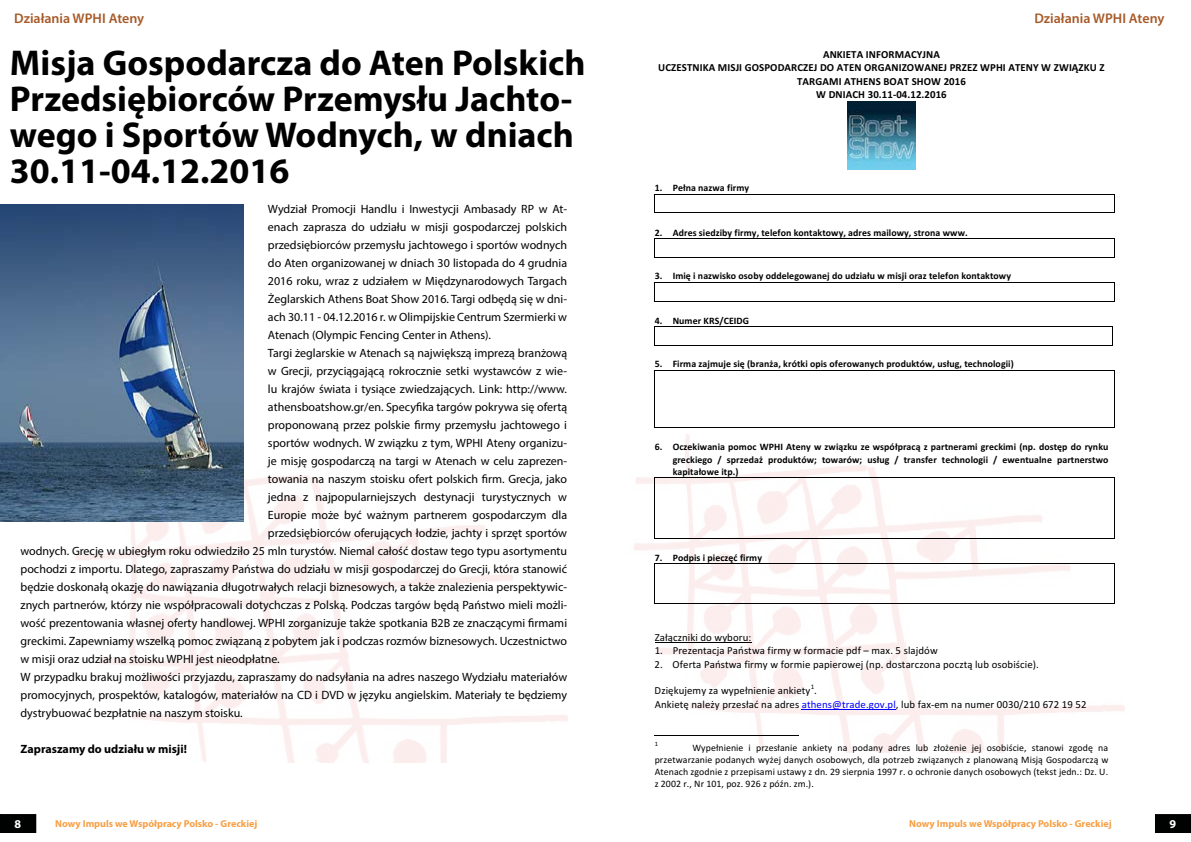
<style>
.page{position:relative;width:1191px;height:842px;background:#fff}
.page>*{position:absolute;margin:0;border:0;box-sizing:border-box;transform-origin:0 0}
.t1{font:700 36px/36px "Myriad Pro";color:#000}
.t2{font:600 14px "Myriad Pro";color:#a75a29}
.t3{font:12px "Myriad Pro";color:#000}
.t4{font:700 12px "Myriad Pro";color:#000}
.t5{font:700 12px "Myriad Pro";color:#fff}
.t6{font:10.8px "Calibri";letter-spacing:.01em;color:#000}
.t7{font:700 10.8px/13.4px "Calibri";letter-spacing:.01em;color:#000;text-align:center}
.t8{font:700 10px "Myriad Pro";color:#f79f45}
.t9{font:700 9.8px/12.2px "Calibri";letter-spacing:.01em;color:#000;text-align:justify}
.t10{font:9.8px/12.2px "Calibri";letter-spacing:.01em;color:#000;text-align:justify}
.t11{font:7px "Calibri";color:#000}
.t12{font:6.5px "Calibri";color:#000}
.s1{color:#00f}
</style>
<div class="page">
<div style="left:0;top:814px;width:36px;height:18px;background:#000101"></div>
<div style="left:0;top:814px;width:36px;height:19px;border:1px solid #000"></div>
<img style="left:633px;top:434px;width:491px;height:319px">
<div style="left:1155px;top:814px;width:35px;height:18px;background:#000101"></div>
<div style="left:1155px;top:814px;width:36px;height:19px;border:1px solid #000"></div>
<img style="left:0;top:204px;width:244px;height:318px">
<img style="left:847px;top:101px;width:68px;height:68px">
<hr style="left:655px;top:194px;width:459px;height:1px;background:#000">
<svg style="left:654px;top:194px;width:1px;height:19px"></svg>
<hr style="left:655px;top:213px;width:459px;height:1px;background:#000">
<svg style="left:1114px;top:194px;width:1px;height:19px"></svg>
<hr style="left:655px;top:239px;width:459px;height:1px;background:#000">
<svg style="left:654px;top:239px;width:1px;height:19px"></svg>
<hr style="left:655px;top:257px;width:459px;height:1px;background:#000">
<svg style="left:1114px;top:239px;width:1px;height:19px"></svg>
<hr style="left:655px;top:282px;width:459px;height:1px;background:#000">
<svg style="left:654px;top:282px;width:1px;height:20px"></svg>
<hr style="left:655px;top:301px;width:459px;height:1px;background:#000">
<svg style="left:1114px;top:282px;width:1px;height:20px"></svg>
<hr style="left:655px;top:327px;width:457px;height:1px;background:#000">
<svg style="left:654px;top:327px;width:1px;height:19px"></svg>
<hr style="left:655px;top:345px;width:457px;height:1px;background:#000">
<svg style="left:1112px;top:327px;width:1px;height:19px"></svg>
<hr style="left:655px;top:370px;width:459px;height:1px;background:#000">
<hr style="left:654px;top:371px;width:1px;height:56px;background:#000">
<hr style="left:655px;top:427px;width:459px;height:1px;background:#000">
<hr style="left:1114px;top:371px;width:1px;height:56px;background:#000">
<hr style="left:655px;top:478px;width:459px;height:1px;background:#000">
<hr style="left:654px;top:478px;width:1px;height:60px;background:#000">
<hr style="left:655px;top:538px;width:459px;height:1px;background:#000">
<hr style="left:1114px;top:478px;width:1px;height:60px;background:#000">
<hr style="left:655px;top:563px;width:459px;height:1px;background:#000">
<hr style="left:654px;top:564px;width:1px;height:39px;background:#000">
<hr style="left:655px;top:603px;width:459px;height:1px;background:#000">
<hr style="left:1114px;top:564px;width:1px;height:39px;background:#000">
<hr style="left:654px;top:642px;width:97px;height:1px;background:#000">
<hr style="left:802px;top:709px;width:94px;height:1px;background:#00f">
<hr style="left:654px;top:735px;width:144px;height:1px;background:#000">
<p class="t2" style="left:14px;top:10px;width:131px">Działania WPHI Ateny</p>
<p class="t2" style="left:1034px;top:10px;width:131px">Działania WPHI Ateny</p>
<h1 class="t1" style="left:10px;top:44px;width:577px">Misja Gospodarcza do Aten Polskich<br>Przedsiębiorców Przemysłu Jachto&shy;wego i Sportów Wodnych, w dniach<br>30.11-04.12.2016</h1>
<p class="t7" style="left:658px;top:47px;width:448px">ANKIETA INFORMACYJNA<br>UCZESTNIKA MISJI GOSPODARCZEJ DO ATEN ORGANIZOWANEJ PRZEZ WPHI ATENY W ZWIĄZKU Z TARGAMI ATHENS BOAT SHOW 2016<br>W DNIACH 30.11-04.12.2016</p>
<p class="t9" style="left:654px;top:182px;width:96px">1. Pełna nazwa firmy</p>
<p class="t9" style="left:654px;top:226px;width:314px">2. Adres siedziby firmy, telefon kontaktowy, adres mailowy, strona www.</p>
<p class="t9" style="left:654px;top:270px;width:358px">3. Imię i nazwisko osoby oddelegowanej do udziału w misji oraz telefon kontaktowy</p>
<p class="t9" style="left:654px;top:314px;width:96px">4. Numer KRS/CEIDG</p>
<p class="t9" style="left:654px;top:358px;width:360px">5. Firma zajmuje się (branża, krótki opis oferowanych produktów, usług, technologii)</p>
<p class="t3" style="left:268px;top:202px;width:301px">Wydział Promocji Handlu i Inwestycji Ambasady RP w At-</p>
<p class="t3" style="left:268px;top:220px;width:301px">enach zaprasza do udziału w misji gospodarczej polskich</p>
<p class="t3" style="left:268px;top:238px;width:301px">przedsiębiorców przemysłu jachtowego i sportów wodnych</p>
<p class="t3" style="left:268px;top:256px;width:301px">do Aten organizowanej w dniach 30 listopada do 4 grudnia</p>
<p class="t3" style="left:268px;top:274px;width:301px">2016 roku, wraz z udziałem w Międzynarodowych Targach</p>
<p class="t3" style="left:268px;top:292px;width:301px">Żeglarskich Athens Boat Show 2016. Targi odbędą się w dni-</p>
<p class="t3" style="left:268px;top:310px;width:301px">ach 30.11 - 04.12.2016 r. w Olimpijskie Centrum Szermierki w</p>
<p class="t3" style="left:268px;top:328px;width:224px">Atenach (Olympic Fencing Center in Athens).</p>
<p class="t3" style="left:268px;top:346px;width:301px">Targi żeglarskie w Atenach są największą imprezą branżową</p>
<p class="t3" style="left:268px;top:364px;width:301px">w Grecji, przyciągającą rokrocznie setki wystawców z wie-</p>
<p class="t3" style="left:268px;top:382px;width:301px">lu krajów świata i tysiące zwiedzających. Link: http://www.</p>
<p class="t3" style="left:268px;top:400px;width:301px">athensboatshow.gr/en. Specyfika targów pokrywa się ofertą</p>
<p class="t3" style="left:268px;top:418px;width:301px">proponowaną przez polskie firmy przemysłu jachtowego i</p>
<p class="t3" style="left:268px;top:436px;width:301px">sportów wodnych. W związku z tym, WPHI Ateny organizu-</p>
<p class="t3" style="left:268px;top:454px;width:301px">je misję gospodarczą na targi w Atenach w celu zaprezen-</p>
<p class="t3" style="left:268px;top:472px;width:301px">towania na naszym stoisku ofert polskich firm. Grecja, jako</p>
<p class="t3" style="left:268px;top:490px;width:301px">jedna z najpopularniejszych destynacji turystycznych w</p>
<p class="t3" style="left:268px;top:508px;width:301px">Europie może być ważnym partnerem gospodarczym dla</p>
<p class="t3" style="left:268px;top:526px;width:301px">przedsiębiorców oferujących łodzie, jachty i sprzęt sportów</p>
<p class="t3" style="left:21px;top:544px;width:548px">wodnych. Grecję w ubiegłym roku odwiedziło 25 mln turystów. Niemal całość dostaw tego typu asortymentu</p>
<p class="t3" style="left:21px;top:562px;width:548px">pochodzi z importu. Dlatego, zapraszamy Państwa do udziału w misji gospodarczej do Grecji, która stanowić</p>
<p class="t3" style="left:21px;top:580px;width:548px">będzie doskonałą okazję do nawiązania długotrwałych relacji biznesowych, a także znalezienia perspektywic-</p>
<p class="t3" style="left:21px;top:598px;width:548px">znych partnerów, którzy nie współpracowali dotychczas z Polską. Podczas targów będą Państwo mieli możli-</p>
<p class="t3" style="left:21px;top:616px;width:548px">wość prezentowania własnej oferty handlowej. WPHI zorganizuje także spotkania B2B ze znaczącymi firmami</p>
<p class="t3" style="left:21px;top:634px;width:548px">greckimi. Zapewniamy wszelką pomoc związaną z pobytem jak i podczas rozmów biznesowych. Uczestnictwo</p>
<p class="t3" style="left:21px;top:652px;width:261px">w misji oraz udział na stoisku WPHI jest nieodpłatne.</p>
<p class="t3" style="left:21px;top:670px;width:548px">W przypadku brakuj możliwości przyjazdu, zapraszamy do nadsyłania na adres naszego Wydziału materiałów</p>
<p class="t3" style="left:21px;top:688px;width:548px">promocyjnych, prospektów, katalogów, materiałów na CD i DVD w języku angielskim. Materiały te będziemy</p>
<p class="t3" style="left:21px;top:706px;width:224px">dystrybuować bezpłatnie na naszym stoisku.</p>
<p class="t4" style="left:21px;top:741px;width:168px">Zapraszamy do udziału w misji!</p>
<p class="t9" style="left:672px;top:441px;width:437px;text-indent:-18px">6. Oczekiwania pomoc WPHI Ateny w związku ze współpracą z partnerami greckimi (np. dostęp do rynku greckiego / sprzedaż produktów; towarów; usług / transfer technologii / ewentualne partnerstwo kapitałowe itp.)</p>
<p class="t9" style="left:654px;top:551px;width:109px">7. Podpis i pieczęć firmy</p>
<p class="t6" style="left:654px;top:630px;width:98px">Załączniki do wyboru:</p>
<p class="t6" style="left:654px;top:643px;width:284px">1. Prezentacja Państwa firmy w formacie pdf – max. 5 slajdów</p>
<p class="t6" style="left:654px;top:656px;width:386px">2. Oferta Państwa firmy w formie papierowej (np. dostarczona pocztą lub osobiście).</p>
<p class="t6" style="left:654px;top:683px;width:164px">Dziękujemy za wypełnienie ankiety .</p>
<p class="t11" style="left:810px;top:682px;width:5px">1</p>
<p class="t6" style="left:654px;top:697px;width:433px">Ankietę należy przesłać na adres <span class="s1">athens@trade.gov.pl</span>, lub fax-em na numer 0030/210 672 19 52</p>
<p class="t12" style="left:654px;top:739px;width:5px">1</p>
<p class="t10" style="left:654px;top:741px;width:455px;text-indent:38px">Wypełnienie i przesłanie ankiety na podany adres lub złożenie jej osobiście, stanowi zgodę na przetwarzanie podanych wyżej danych osobowych, dla potrzeb związanych z planowaną Misją Gospodarczą w Atenach zgodnie z przepisami ustawy z dn. 29 sierpnia 1997 r. o ochronie danych osobowych (tekst jedn.: Dz. U. z 2002 r., Nr 101, poz. 926 z późn. zm.).</p>
<p class="t5" style="left:15px;top:816px;width:8px">8</p>
<p class="t8" style="left:55px;top:817px;width:203px">Nowy Impuls we Współpracy Polsko - Greckiej</p>
<p class="t8" style="left:909px;top:817px;width:204px">Nowy Impuls we Współpracy Polsko - Greckiej</p>
<p class="t5" style="left:1169px;top:816px;width:8px">9</p>
</div>
